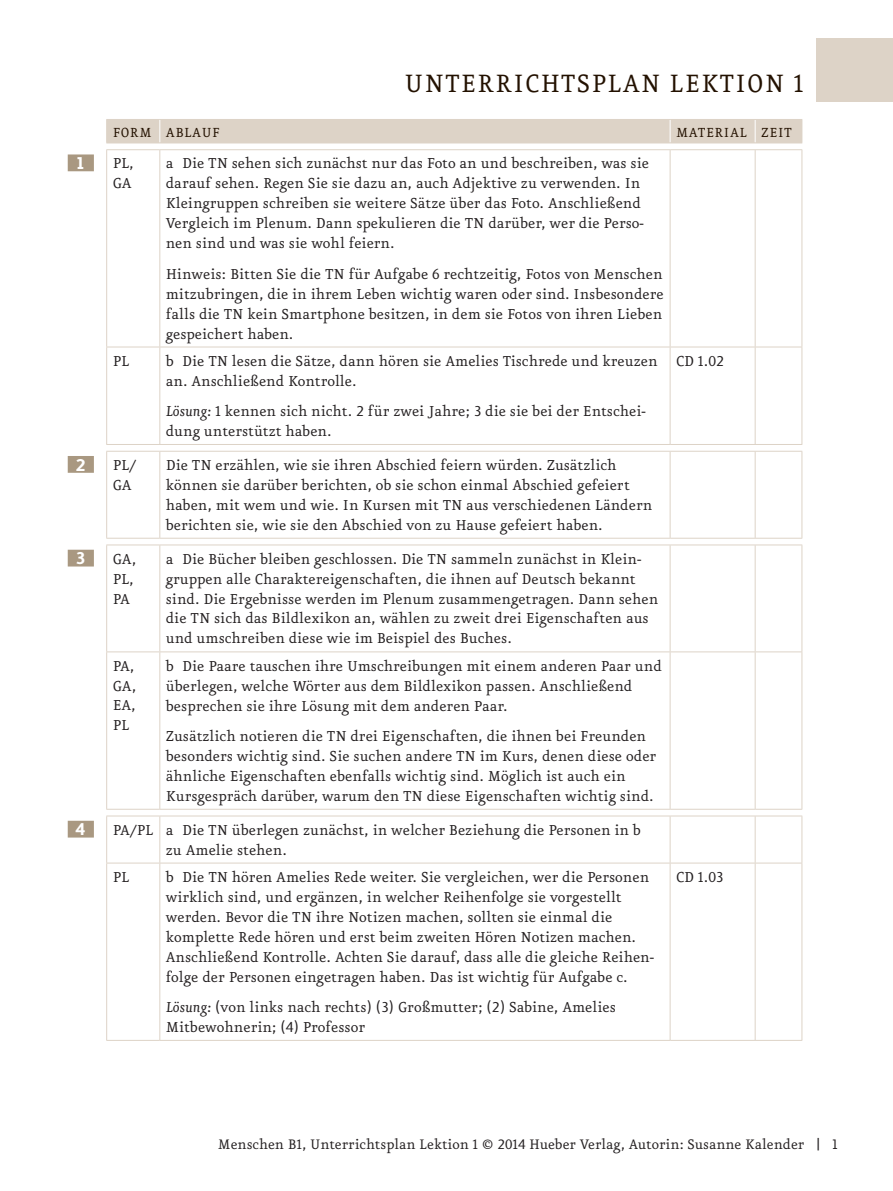
<style>
.page{position:relative;width:893px;height:1191px;background:#fff}
.page>*{position:absolute;margin:0;border:0;box-sizing:border-box;transform-origin:0 0}
.t1{font:30px "Eureka Pro";letter-spacing:.04em;color:#231100}
.t2{font:700 20.55px "Eureka Sans Pro";color:#fff}
.t3{font:17.25px/20px "Eureka Pro";color:#231f20}
.t4{font:16.5px "Eureka Pro";color:#231f20}
.t5{font:15.75px "Eureka Pro";letter-spacing:.035em;color:#231100}
.s1{font-style:italic}
.s2{font-size:12.9px}
.s3{font-family:"Eureka Sans Pro"}
</style>
<div class="page">
<div style="left:816px;top:38px;width:77px;height:64px;background:#ddd3c7"></div>
<div style="left:106px;top:119px;width:696px;height:24px;background:#ddd3c7"></div>
<hr style="left:160px;top:119px;width:510px;height:1px;background:#ddd3c7">
<hr style="left:670px;top:119px;width:132px;height:1px;background:#ddd3c7">
<hr style="left:106px;top:143px;width:564px;height:1px;background:#ddd3c7">
<hr style="left:670px;top:143px;width:132px;height:1px;background:#ddd3c7">
<hr style="left:159px;top:150px;width:1px;height:197px;background:#ddd3c7">
<hr style="left:670px;top:150px;width:1px;height:197px;background:#ddd3c7">
<hr style="left:755px;top:150px;width:1px;height:197px;background:#ddd3c7">
<hr style="left:159px;top:347px;width:1px;height:97px;background:#ddd3c7">
<hr style="left:670px;top:347px;width:1px;height:97px;background:#ddd3c7">
<hr style="left:755px;top:347px;width:1px;height:97px;background:#ddd3c7">
<hr style="left:106px;top:149px;width:54px;height:1px;background:#ddd3c7">
<hr style="left:106px;top:150px;width:1px;height:197px;background:#ddd3c7">
<hr style="left:160px;top:149px;width:510px;height:1px;background:#ddd3c7">
<hr style="left:670px;top:149px;width:132px;height:1px;background:#ddd3c7">
<hr style="left:801px;top:150px;width:1px;height:197px;background:#ddd3c7">
<hr style="left:106px;top:347px;width:54px;height:1px;background:#ddd3c7">
<hr style="left:106px;top:347px;width:1px;height:97px;background:#ddd3c7">
<hr style="left:160px;top:347px;width:510px;height:1px;background:#ddd3c7">
<hr style="left:670px;top:347px;width:132px;height:1px;background:#ddd3c7">
<hr style="left:801px;top:347px;width:1px;height:97px;background:#ddd3c7">
<hr style="left:106px;top:444px;width:564px;height:1px;background:#ddd3c7">
<hr style="left:670px;top:444px;width:132px;height:1px;background:#ddd3c7">
<hr style="left:159px;top:451px;width:1px;height:87px;background:#ddd3c7">
<hr style="left:670px;top:451px;width:1px;height:87px;background:#ddd3c7">
<hr style="left:755px;top:451px;width:1px;height:87px;background:#ddd3c7">
<hr style="left:160px;top:451px;width:510px;height:1px;background:#ddd3c7">
<hr style="left:670px;top:451px;width:132px;height:1px;background:#ddd3c7">
<hr style="left:801px;top:451px;width:1px;height:87px;background:#ddd3c7">
<hr style="left:160px;top:538px;width:510px;height:1px;background:#ddd3c7">
<hr style="left:670px;top:538px;width:132px;height:1px;background:#ddd3c7">
<hr style="left:106px;top:451px;width:54px;height:1px;background:#ddd3c7">
<hr style="left:106px;top:451px;width:1px;height:87px;background:#ddd3c7">
<hr style="left:106px;top:538px;width:54px;height:1px;background:#ddd3c7">
<hr style="left:159px;top:545px;width:1px;height:106px;background:#ddd3c7">
<hr style="left:670px;top:545px;width:1px;height:106px;background:#ddd3c7">
<hr style="left:755px;top:545px;width:1px;height:106px;background:#ddd3c7">
<hr style="left:106px;top:651px;width:54px;height:1px;background:#ddd3c7">
<hr style="left:106px;top:652px;width:1px;height:157px;background:#ddd3c7">
<hr style="left:106px;top:809px;width:54px;height:1px;background:#ddd3c7">
<hr style="left:160px;top:651px;width:510px;height:1px;background:#ddd3c7">
<hr style="left:159px;top:652px;width:1px;height:157px;background:#ddd3c7">
<hr style="left:160px;top:809px;width:510px;height:1px;background:#ddd3c7">
<hr style="left:670px;top:651px;width:85px;height:1px;background:#ddd3c7">
<hr style="left:670px;top:652px;width:1px;height:157px;background:#ddd3c7">
<hr style="left:670px;top:809px;width:85px;height:1px;background:#ddd3c7">
<hr style="left:755px;top:651px;width:47px;height:1px;background:#ddd3c7">
<hr style="left:755px;top:652px;width:1px;height:157px;background:#ddd3c7">
<hr style="left:801px;top:652px;width:1px;height:157px;background:#ddd3c7">
<hr style="left:755px;top:809px;width:47px;height:1px;background:#ddd3c7">
<hr style="left:160px;top:544px;width:510px;height:1px;background:#ddd3c7">
<hr style="left:670px;top:544px;width:132px;height:1px;background:#ddd3c7">
<hr style="left:801px;top:545px;width:1px;height:106px;background:#ddd3c7">
<hr style="left:106px;top:544px;width:54px;height:1px;background:#ddd3c7">
<hr style="left:106px;top:545px;width:1px;height:106px;background:#ddd3c7">
<hr style="left:159px;top:816px;width:1px;height:46px;background:#ddd3c7">
<hr style="left:670px;top:816px;width:1px;height:46px;background:#ddd3c7">
<hr style="left:755px;top:816px;width:1px;height:46px;background:#ddd3c7">
<hr style="left:159px;top:863px;width:1px;height:177px;background:#ddd3c7">
<hr style="left:670px;top:863px;width:1px;height:177px;background:#ddd3c7">
<hr style="left:755px;top:863px;width:1px;height:177px;background:#ddd3c7">
<hr style="left:160px;top:815px;width:510px;height:1px;background:#ddd3c7">
<hr style="left:670px;top:815px;width:132px;height:1px;background:#ddd3c7">
<hr style="left:801px;top:816px;width:1px;height:46px;background:#ddd3c7">
<hr style="left:160px;top:862px;width:510px;height:1px;background:#ddd3c7">
<hr style="left:670px;top:862px;width:132px;height:1px;background:#ddd3c7">
<hr style="left:801px;top:863px;width:1px;height:177px;background:#ddd3c7">
<hr style="left:160px;top:1040px;width:510px;height:1px;background:#ddd3c7">
<hr style="left:670px;top:1040px;width:132px;height:1px;background:#ddd3c7">
<hr style="left:106px;top:815px;width:54px;height:1px;background:#ddd3c7">
<hr style="left:106px;top:816px;width:1px;height:46px;background:#ddd3c7">
<hr style="left:106px;top:862px;width:54px;height:1px;background:#ddd3c7">
<hr style="left:106px;top:863px;width:1px;height:177px;background:#ddd3c7">
<hr style="left:106px;top:1040px;width:54px;height:1px;background:#ddd3c7">
<div style="left:68px;top:154px;width:26px;height:17px;background:#a99881"></div>
<div style="left:68px;top:456px;width:26px;height:17px;background:#a99881"></div>
<div style="left:68px;top:550px;width:26px;height:16px;background:#a99881"></div>
<div style="left:68px;top:820px;width:26px;height:17px;background:#a99881"></div>
<p class="t2" style="left:77px;top:150px;width:9px">1</p>
<p class="t2" style="left:75px;top:451px;width:12px">2</p>
<p class="t2" style="left:76px;top:545px;width:11px">3</p>
<p class="t2" style="left:75px;top:816px;width:12px">4</p>
<h1 class="t1" style="left:405px;top:72px;width:400px">UNTERRICHTSPLAN LEKTION 1</h1>
<p class="t5" style="left:113px;top:126px;width:108px">FORM ABLAUF</p>
<p class="t5" style="left:676px;top:126px;width:117px">MATERIAL ZEIT</p>
<p class="t3" style="left:113px;top:155px;width:23px">PL,<br>GA</p>
<p class="t3" style="left:166px;top:155px;width:485px">a Die TN sehen sich zunächst nur das Foto an und beschreiben, was sie darauf sehen. Regen Sie sie dazu an, auch Adjektive zu verwenden. In Kleingruppen schreiben sie weitere Sätze über das Foto. Anschließend Vergleich im Plenum. Dann spekulieren die TN darüber, wer die Perso&shy;nen sind und was sie wohl feiern.</p>
<p class="t3" style="left:166px;top:265px;width:499px;text-align:justify">Hinweis: Bitten Sie die TN für Aufgabe 6 rechtzeitig, Fotos von Menschen mitzubringen, die in ihrem Leben wichtig waren oder sind. Insbesondere falls die TN kein Smartphone besitzen, in dem sie Fotos von ihren Lieben gespeichert haben.</p>
<p class="t3" style="left:113px;top:352px;width:18px">PL</p>
<p class="t3" style="left:166px;top:352px;width:493px">b Die TN lesen die Sätze, dann hören sie Amelies Tischrede und kreuzen an. Anschließend Kontrolle.</p>
<p class="t3" style="left:166px;top:403px;width:481px"><span class="s1">Lösung:</span> 1 kennen sich nicht. 2 für zwei Jahre; 3 die sie bei der Entschei&shy;dung unterstützt haben.</p>
<p class="t3" style="left:676px;top:352px;width:49px">CD 1.02</p>
<p class="t3" style="left:113px;top:456px;width:25px">PL/<br>GA</p>
<p class="t3" style="left:166px;top:456px;width:488px">Die TN erzählen, wie sie ihren Abschied feiern würden. Zusätzlich können sie darüber berichten, ob sie schon einmal Abschied gefeiert haben, mit wem und wie. In Kursen mit TN aus verschiedenen Ländern berichten sie, wie sie den Abschied von zu Hause gefeiert haben.</p>
<p class="t3" style="left:113px;top:550px;width:25px">GA,<br>PL,<br>PA</p>
<p class="t3" style="left:166px;top:550px;width:494px">a Die Bücher bleiben geschlossen. Die TN sammeln zunächst in Klein&shy;gruppen alle Charaktereigenschaften, die ihnen auf Deutsch bekannt sind. Die Ergebnisse werden im Plenum zusammengetragen. Dann sehen die TN sich das Bildlexikon an, wählen zu zweit drei Eigenschaften aus und umschreiben diese wie im Beispiel des Buches.</p>
<p class="t3" style="left:113px;top:657px;width:25px;text-align:justify">PA, GA, EA, PL</p>
<p class="t3" style="left:166px;top:657px;width:497px">b Die Paare tauschen ihre Umschreibungen mit einem anderen Paar und überlegen, welche Wörter aus dem Bildlexikon passen. Anschließend besprechen sie ihre Lösung mit dem anderen Paar.</p>
<p class="t3" style="left:166px;top:727px;width:492px">Zusätzlich notieren die TN drei Eigenschaften, die ihnen bei Freunden besonders wichtig sind. Sie suchen andere TN im Kurs, denen diese oder ähnliche Eigenschaften ebenfalls wichtig sind. Möglich ist auch ein Kursgespräch darüber, warum den TN diese Eigenschaften wichtig sind.</p>
<p class="t3" style="left:166px;top:821px;width:476px;text-indent:-53px">PA/PL a Die TN überlegen zunächst, in welcher Beziehung die Personen in b zu Amelie stehen.</p>
<p class="t3" style="left:113px;top:868px;width:18px">PL</p>
<p class="t3" style="left:166px;top:868px;width:490px">b Die TN hören Amelies Rede weiter. Sie vergleichen, wer die Personen wirklich sind, und ergänzen, in welcher Reihenfolge sie vorgestellt werden. Bevor die TN ihre Notizen machen, sollten sie einmal die komplette Rede hören und erst beim zweiten Hören Notizen machen.<br>Anschließend Kontrolle. Achten Sie darauf, dass alle die gleiche Reihen&shy;folge der Personen eingetragen haben. Das ist wichtig für Aufgabe c.</p>
<p class="t3" style="left:166px;top:998px;width:452px"><span class="s1">Lösung:</span> (von links nach rechts) (3) Großmutter; (2) Sabine, Amelies<br>Mitbewohnerin; (4) Professor</p>
<p class="t3" style="left:676px;top:868px;width:49px">CD 1.03</p>
<p class="t4" style="left:218px;top:1138px;width:621px">Menschen B1, Unterrichtsplan Lektion 1 © 2014 Hueber Verlag, Autorin: Susanne Kalender <span class="s2">|</span> <span class="s3">1</span></p>
</div>
